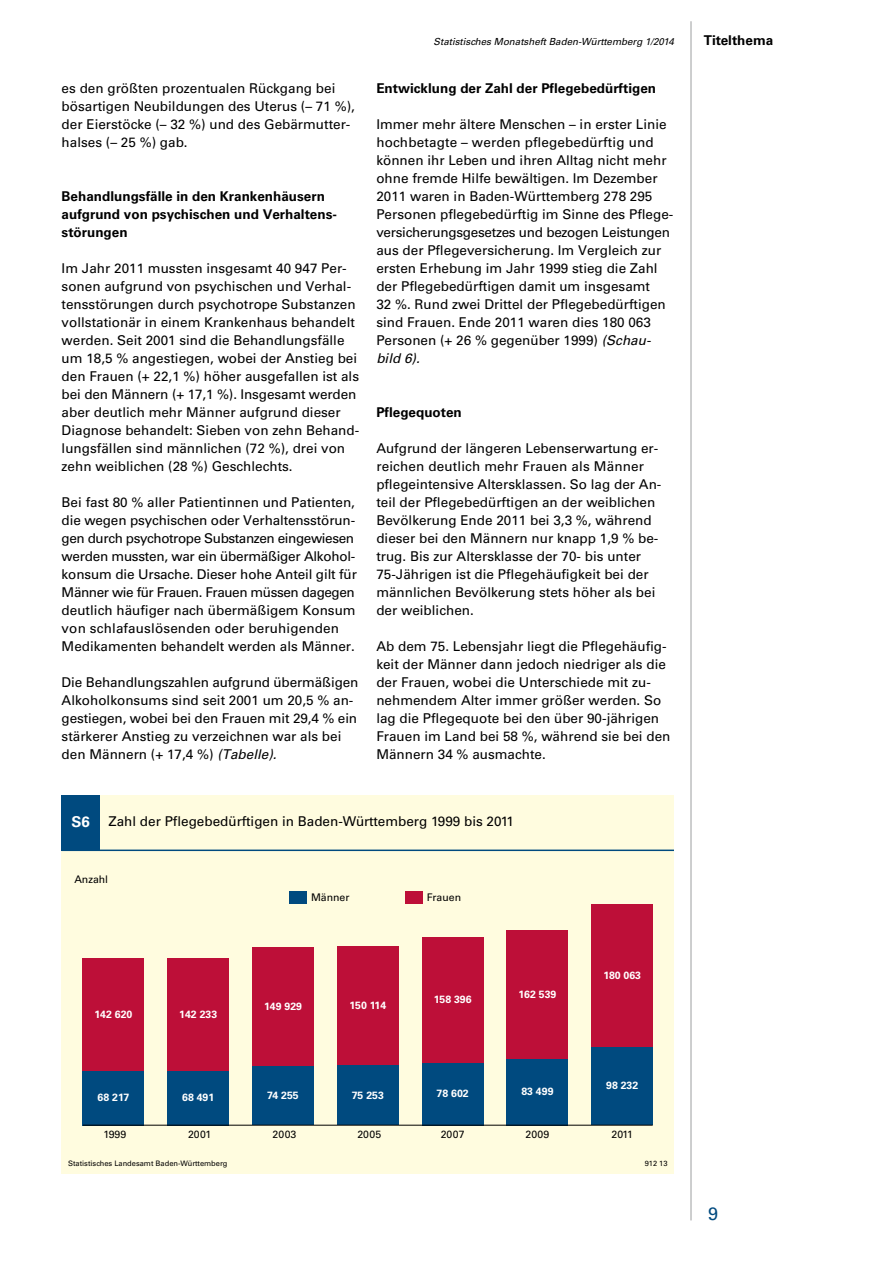
<style>
.page{position:relative;width:893px;height:1263px;background:#fff}
.page>*{position:absolute;margin:0;border:0;box-sizing:border-box;transform-origin:0 0}
.t1{font:18px "Univers";color:#004a7f}
.t2{font:13.5px/18px "Univers";color:#000}
.t3{font:700 13.5px/18px "Univers";color:#000}
.t4{font:700 10.5px "Univers";color:#fff}
.t5{font:10.5px "Univers";color:#000}
.t6{font:italic 9.75px "Univers";color:#000}
.t7{font:7.5px "Univers";color:#000}
.s1{font-style:italic}
.s2{font-weight:700;font-size:15px;color:#fff}
</style>
<div class="page">
<hr style="left:691px;top:21px;width:1px;height:1199px;background:#9c9e9f">
<div style="left:62px;top:795px;width:612px;height:378px;background:#fffcdf"></div>
<div style="left:62px;top:795px;width:38px;height:55px;background:#004a7f"></div>
<hr style="left:62px;top:849px;width:612px;height:2px;background:#004a7f">
<div style="left:83px;top:958px;width:61px;height:113px;background:#bd0f38"></div>
<div style="left:168px;top:958px;width:61px;height:113px;background:#bd0f38"></div>
<div style="left:252px;top:947px;width:62px;height:119px;background:#bd0f38"></div>
<div style="left:337px;top:946px;width:61px;height:119px;background:#bd0f38"></div>
<div style="left:422px;top:937px;width:61px;height:126px;background:#bd0f38"></div>
<div style="left:507px;top:930px;width:61px;height:129px;background:#bd0f38"></div>
<div style="left:592px;top:904px;width:61px;height:143px;background:#bd0f38"></div>
<div style="left:83px;top:1071px;width:61px;height:54px;background:#004a7f"></div>
<div style="left:168px;top:1071px;width:61px;height:54px;background:#004a7f"></div>
<div style="left:252px;top:1066px;width:62px;height:59px;background:#004a7f"></div>
<div style="left:337px;top:1065px;width:61px;height:60px;background:#004a7f"></div>
<div style="left:422px;top:1063px;width:61px;height:62px;background:#004a7f"></div>
<div style="left:507px;top:1059px;width:61px;height:66px;background:#004a7f"></div>
<div style="left:592px;top:1047px;width:61px;height:78px;background:#004a7f"></div>
<hr style="left:83px;top:1125px;width:570px;height:1px;background:#000">
<div style="left:290px;top:891px;width:17px;height:13px;background:#004a7f"></div>
<div style="left:406px;top:891px;width:17px;height:13px;background:#bd0f38"></div>
<p class="t2" style="left:62px;top:79px;width:295px">es den größten prozentualen Rückgang bei bösartigen Neubildungen des Uterus (– 71 %), der Eierstöcke (– 32 %) und des Gebärmutter&shy;halses (– 25 %) gab.</p>
<p class="t3" style="left:62px;top:187px;width:277px">Behandlungsfälle in den Krankenhäusern aufgrund von psychischen und Verhaltens&shy;störungen</p>
<p class="t2" style="left:62px;top:259px;width:299px">Im Jahr 2011 mussten insgesamt 40 947 Per&shy;sonen aufgrund von psychischen und Verhal&shy;tensstörungen durch psychotrope Substanzen vollstationär in einem Krankenhaus behandelt werden. Seit 2001 sind die Behandlungsfälle um 18,5 % angestiegen, wobei der Anstieg bei den Frauen (+ 22,1 %) höher ausgefallen ist als bei den Männern (+ 17,1 %). Insgesamt werden aber deutlich mehr Männer aufgrund dieser Diagnose behandelt: Sieben von zehn Behand&shy;lungsfällen sind männlichen (72 %), drei von zehn weiblichen (28 %) Geschlechts.</p>
<p class="t2" style="left:62px;top:493px;width:297px">Bei fast 80 % aller Patientinnen und Patienten, die wegen psychischen oder Verhaltensstörun&shy;gen durch psychotrope Substanzen eingewiesen werden mussten, war ein übermäßiger Alkohol&shy;konsum die Ursache. Dieser hohe Anteil gilt für Männer wie für Frauen. Frauen müssen dagegen deutlich häufiger nach übermäßigem Konsum von schlafauslösenden oder beruhigenden Medikamenten behandelt werden als Männer.</p>
<p class="t2" style="left:62px;top:673px;width:298px">Die Behandlungszahlen aufgrund übermäßigen Alkoholkonsums sind seit 2001 um 20,5 % an&shy;gestiegen, wobei bei den Frauen mit 29,4 % ein stärkerer Anstieg zu verzeichnen war als bei den Männern (+ 17,4 %) <span class="s1">(Tabelle).</span></p>
<p class="t6" style="left:434px;top:35px;width:242px">Statistisches Monatsheft Baden-Württemberg 1/2014</p>
<p class="t3" style="left:704px;top:31px;width:71px">Titelthema</p>
<p class="t3" style="left:376px;top:79px;width:281px">Entwicklung der Zahl der Pflegebedürftigen</p>
<p class="t2" style="left:376px;top:115px;width:299px">Immer mehr ältere Menschen – in erster Linie hochbetagte – werden pflegebedürftig und können ihr Leben und ihren Alltag nicht mehr ohne fremde Hilfe bewältigen. Im Dezember 2011 waren in Baden-Württemberg 278 295<br>Personen pflegebedürftig im Sinne des Pflege&shy;versicherungsgesetzes und bezogen Leistungen aus der Pflegeversicherung. Im Vergleich zur ersten Erhebung im Jahr 1999 stieg die Zahl der Pflegebedürftigen damit um insgesamt<br>32 %. Rund zwei Drittel der Pflegebedürftigen sind Frauen. Ende 2011 waren dies 180 063<br>Personen (+ 26 % gegenüber 1999) <span class="s1">(Schau&shy;bild 6).</span></p>
<p class="t3" style="left:376px;top:403px;width:87px">Pflegequoten</p>
<p class="t2" style="left:376px;top:439px;width:287px">Aufgrund der längeren Lebenserwartung er&shy;reichen deutlich mehr Frauen als Männer pflegeintensive Altersklassen. So lag der An&shy;teil der Pflegebedürftigen an der weiblichen Bevölkerung Ende 2011 bei 3,3 %, während dieser bei den Männern nur knapp 1,9 % be&shy;trug. Bis zur Altersklasse der 70- bis unter 75-Jährigen ist die Pflegehäufigkeit bei der männlichen Bevölkerung stets höher als bei der weiblichen.</p>
<p class="t2" style="left:376px;top:637px;width:296px">Ab dem 75. Lebensjahr liegt die Pflegehäufig&shy;keit der Männer dann jedoch niedriger als die der Frauen, wobei die Unterschiede mit zu&shy;nehmendem Alter immer größer werden. So lag die Pflegequote bei den über 90-jährigen Frauen im Land bei 58 %, während sie bei den Männern 34 % ausmachte.</p>
<p class="t2" style="left:72px;top:812px;width:444px"><span class="s2">S6</span> Zahl der Pflegebedürftigen in Baden-Württemberg 1999 bis 2011</p>
<p class="t5" style="left:74px;top:873px;width:35px">Anzahl</p>
<p class="t4" style="left:94px;top:1008px;width:39px">142 620</p>
<p class="t4" style="left:98px;top:1091px;width:33px">68 217</p>
<p class="t4" style="left:179px;top:1008px;width:39px">142 233</p>
<p class="t4" style="left:182px;top:1091px;width:34px">68 491</p>
<p class="t5" style="left:311px;top:891px;width:40px">Männer</p>
<p class="t5" style="left:427px;top:891px;width:36px">Frauen</p>
<p class="t4" style="left:264px;top:1000px;width:39px">149 929</p>
<p class="t4" style="left:267px;top:1089px;width:33px">74 255</p>
<p class="t4" style="left:349px;top:999px;width:38px">150 114</p>
<p class="t4" style="left:352px;top:1089px;width:34px">75 253</p>
<p class="t4" style="left:434px;top:993px;width:39px">158 396</p>
<p class="t4" style="left:437px;top:1087px;width:34px">78 602</p>
<p class="t4" style="left:518px;top:988px;width:39px">162 539</p>
<p class="t4" style="left:521px;top:1085px;width:34px">83 499</p>
<p class="t4" style="left:603px;top:969px;width:39px">180 063</p>
<p class="t4" style="left:606px;top:1079px;width:34px">98 232</p>
<p class="t5" style="left:104px;top:1128px;width:24px">1999</p>
<p class="t5" style="left:188px;top:1128px;width:25px">2001</p>
<p class="t5" style="left:273px;top:1128px;width:25px">2003</p>
<p class="t5" style="left:357px;top:1128px;width:25px">2005</p>
<p class="t5" style="left:441px;top:1128px;width:25px">2007</p>
<p class="t5" style="left:525px;top:1128px;width:25px">2009</p>
<p class="t5" style="left:611px;top:1128px;width:23px">2011</p>
<p class="t7" style="left:68px;top:1159px;width:161px">Statistisches Landesamt Baden-Württemberg</p>
<p class="t7" style="left:645px;top:1159px;width:24px">912 13</p>
<h1 class="t1" style="left:708px;top:1203px;width:12px">9</h1>
</div>
